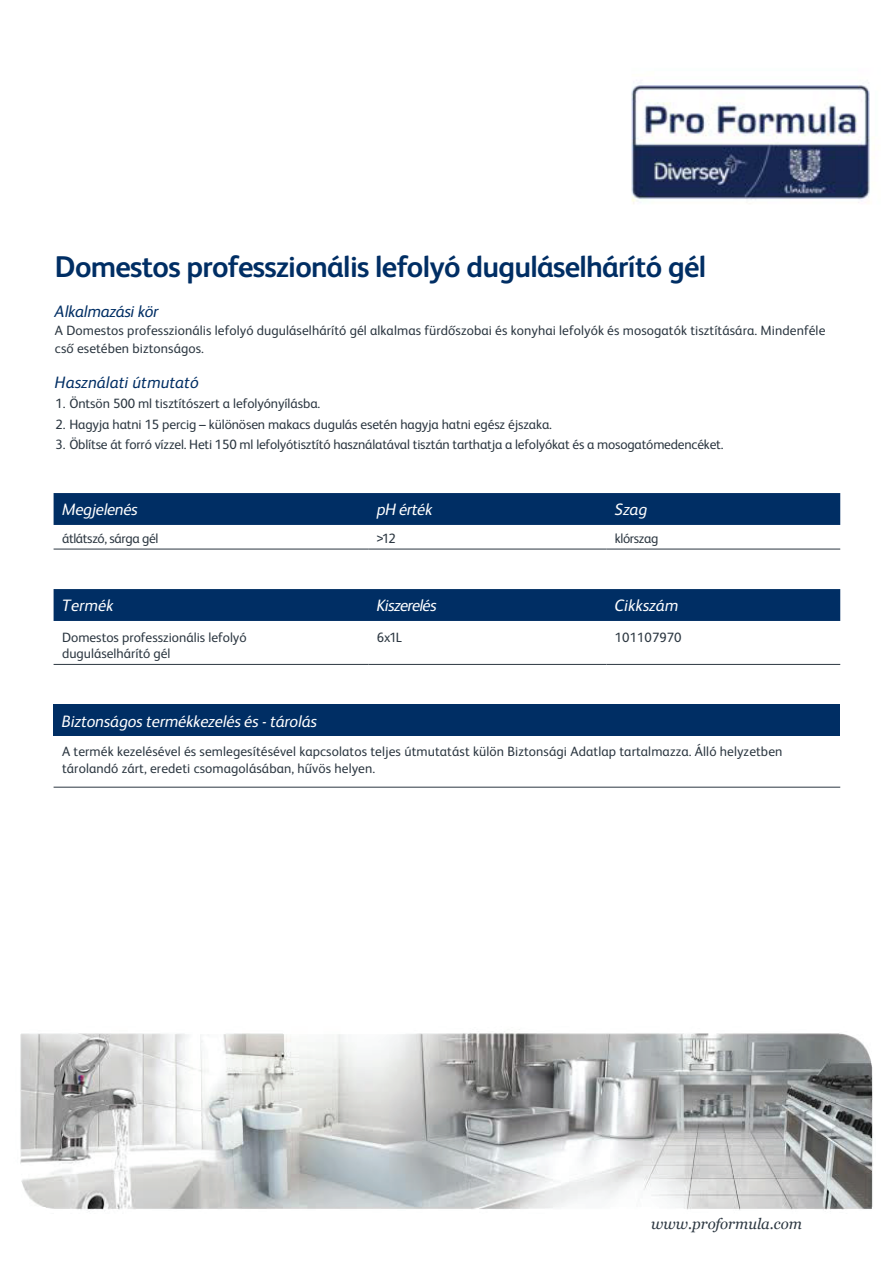
<style>
.page{position:relative;width:893px;height:1263px;background:#fff}
.page>*{position:absolute;margin:0;border:0;box-sizing:border-box;transform-origin:0 0}
.t1{font:700 30px "FS Albert Pro";letter-spacing:-.025em;color:#002e64}
.t2{font:italic 16.5px "FS Albert Pro";letter-spacing:-.01em;color:#fff}
.t3{font:italic 16.5px "FS Albert Pro";color:#002e64}
.t4{font:italic 16.5px "FS Albert Pro";letter-spacing:-.04em;color:#fff}
.t5{font:italic 15px "Georgia";color:#2c3741}
.t6{font:13.5px/16.2px "FS Albert Pro";letter-spacing:.005em;color:#2c3741}
.t7{font:13.5px "FS Albert Pro";letter-spacing:-.015em;color:#2c3741}
.t8{font:13.5px "FS Albert Pro";letter-spacing:-.025em;color:#2c3741}
.s1{font-family:"Montserrat"}
</style>
<div class="page">
<img style="left:631px;top:83px;width:239px;height:121px">
<img style="left:20px;top:1033px;width:853px;height:179px">
<div style="left:54px;top:589px;width:786px;height:32px;background:#002e64"></div>
<hr style="left:54px;top:664px;width:314px;height:1px;background:#2c3741">
<hr style="left:368px;top:664px;width:238px;height:1px;background:#2c3741">
<hr style="left:606px;top:664px;width:234px;height:1px;background:#2c3741">
<div style="left:54px;top:493px;width:786px;height:32px;background:#002e64"></div>
<hr style="left:54px;top:549px;width:314px;height:1px;background:#2c3741">
<hr style="left:368px;top:549px;width:238px;height:1px;background:#2c3741">
<hr style="left:606px;top:549px;width:234px;height:1px;background:#2c3741">
<div style="left:54px;top:704px;width:786px;height:32px;background:#002e64"></div>
<hr style="left:54px;top:787px;width:786px;height:1px;background:#2c3741">
<h1 class="t1" style="left:55px;top:246px;width:653px">Domestos professzionális lefolyó duguláselhárító gél</h1>
<p class="t3" style="left:55px;top:299px;width:105px">Alkalmazási kör</p>
<p class="t6" style="left:55px;top:321px;width:772px;line-height:17.5px">A Domestos professzionális lefolyó duguláselhárító gél alkalmas fürdőszobai és konyhai lefolyók és mosogatók tisztítására. Mindenféle cső esetében biztonságos.</p>
<p class="t3" style="left:55px;top:371px;width:145px">Használati útmutató</p>
<p class="t6" style="left:55px;top:395px;width:266px">1. Öntsön 500 ml tisztítószert a lefolyónyílásba.</p>
<p class="t6" style="left:55px;top:415px;width:498px">2. Hagyja hatni 15 percig – különösen makacs dugulás esetén hagyja hatni egész éjszaka.</p>
<p class="t7" style="left:55px;top:435px;width:670px">3. Öblítse át forró vízzel. Heti 150 ml lefolyótisztító használatával tisztán tarthatja a lefolyókat és a mosogatómedencéket.</p>
<p class="t2" style="left:62px;top:498px;width:77px">Megjelenés</p>
<p class="t2" style="left:377px;top:498px;width:57px">pH érték</p>
<p class="t2" style="left:615px;top:498px;width:34px">Szag</p>
<p class="t8" style="left:62px;top:529px;width:98px">átlátszó, sárga gél</p>
<p class="t6" style="left:377px;top:529px;width:21px"><span class="s1">&gt;</span>12</p>
<p class="t8" style="left:615px;top:529px;width:45px">klórszag</p>
<p class="t2" style="left:62px;top:594px;width:53px">Termék</p>
<p class="t4" style="left:377px;top:594px;width:61px">Kiszerelés</p>
<p class="t2" style="left:615px;top:594px;width:65px">Cikkszám</p>
<p class="t6" style="left:62px;top:628px;width:186px">Domestos professzionális lefolyó duguláselhárító gél</p>
<p class="t6" style="left:377px;top:628px;width:27px">6x1L</p>
<p class="t6" style="left:615px;top:628px;width:68px">101107970</p>
<p class="t2" style="left:62px;top:710px;width:257px">Biztonságos termékkezelés és - tárolás</p>
<p class="t6" style="left:62px;top:743px;width:722px">A termék kezelésével és semlegesítésével kapcsolatos teljes útmutatást külön Biztonsági Adatlap tartalmazza. Álló helyzetben tárolandó zárt, eredeti csomagolásában, hűvös helyen.</p>
<p class="t5" style="left:651px;top:1215px;width:152px">www.proformula.com</p>
</div>
